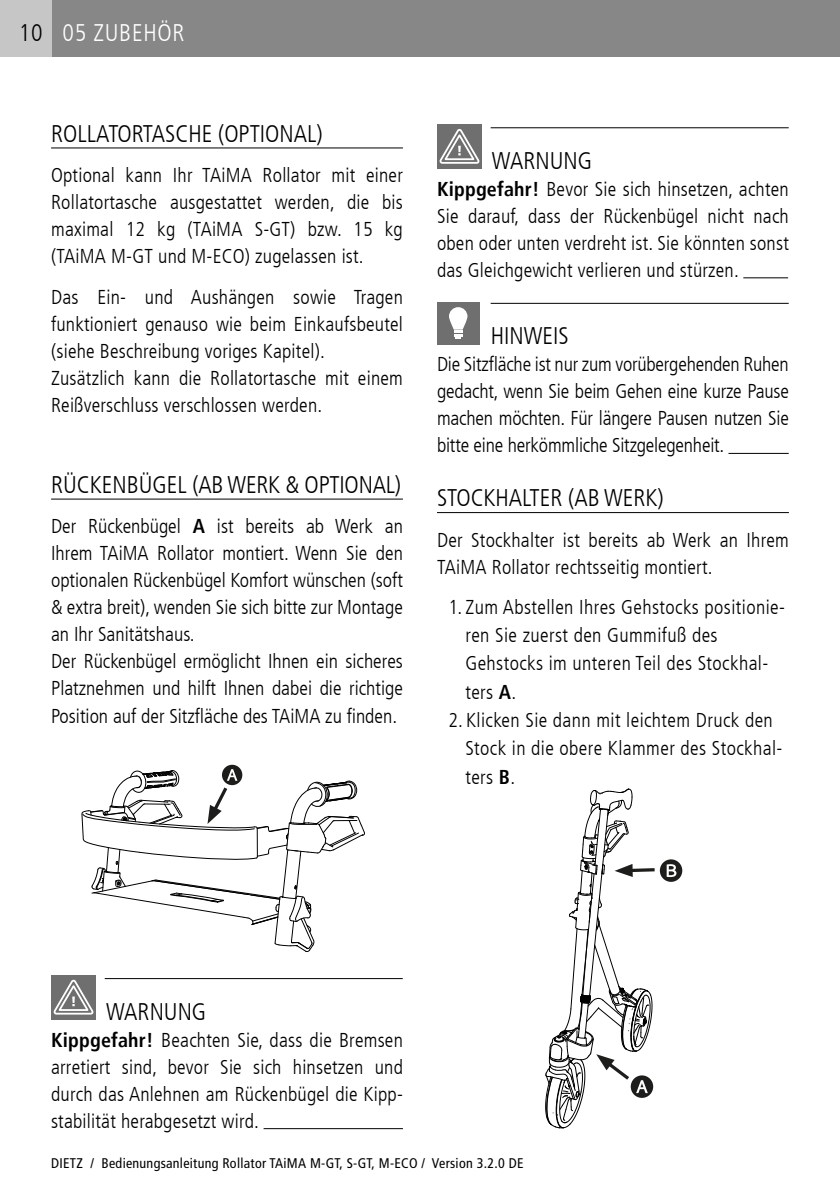
<style>
.page{position:relative;width:840px;height:1191px;background:#fff}
.page>*{position:absolute;margin:0;border:0;box-sizing:border-box;transform-origin:0 0}
.t1{font:300 condensed 24px "Frutiger LT";color:#000}
.t2{font:300 condensed 24px "Frutiger LT";letter-spacing:.03em;color:#fff}
.t3{font:300 condensed 20px/27px "Frutiger LT";letter-spacing:.01em;color:#000}
.t4{font:condensed 14px "Frutiger LT";letter-spacing:.02em;color:#000}
.s1{font-weight:700}
</style>
<div class="page">
<div style="left:0;top:0;width:839px;height:57px;background:#878787"></div>
<hr style="left:839px;top:0;width:1px;height:57px;background:#878787">
<div style="left:0;top:0;width:51px;height:57px;background:#c6c6c6"></div>
<hr style="left:51px;top:147px;width:352px;height:1px;background:#000">
<hr style="left:51px;top:498px;width:352px;height:1px;background:#000">
<hr style="left:105px;top:978px;width:297px;height:1px;background:#000">
<hr style="left:263px;top:1128px;width:140px;height:1px;background:#000">
<svg style="left:81px;top:764px;width:284px;height:188px"></svg>
<div style="left:51px;top:974px;width:45px;height:45px;background:#706f6f"></div>
<svg style="left:53px;top:979px;width:41px;height:36px"></svg>
<hr style="left:490px;top:127px;width:298px;height:1px;background:#000">
<hr style="left:742px;top:277px;width:45px;height:1px;background:#000">
<hr style="left:490px;top:303px;width:298px;height:1px;background:#000">
<hr style="left:728px;top:453px;width:60px;height:1px;background:#000">
<div style="left:437px;top:124px;width:44px;height:45px;background:#706f6f"></div>
<svg style="left:439px;top:129px;width:41px;height:35px"></svg>
<div style="left:437px;top:302px;width:42px;height:42px;background:#706f6f"></div>
<svg style="left:449px;top:307px;width:18px;height:32px"></svg>
<hr style="left:437px;top:512px;width:351px;height:1px;background:#000">
<svg style="left:545px;top:788px;width:137px;height:340px"></svg>
<p class="t1" style="left:19px;top:19px;width:25px">10</p>
<p class="t2" style="left:62px;top:19px;width:123px">05 ZUBEHÖR</p>
<p class="t1" style="left:51px;top:120px;width:273px">ROLLATORTASCHE (OPTIONAL)</p>
<p class="t3" style="left:51px;top:162px;width:353px;text-align:justify">Optional kann Ihr TAiMA Rollator mit einer Rollatortasche ausgestattet werden, die bis maximal 12 kg (TAiMA S-GT) bzw. 15 kg (TAiMA M-GT und M-ECO) zugelassen ist.</p>
<p class="t3" style="left:51px;top:284px;width:353px">Das Ein- und Aushängen sowie Tragen funktioniert genauso wie beim Einkaufsbeutel (siehe Beschreibung voriges Kapitel).<br>Zusätzlich kann die Rollatortasche mit einem Reißverschluss verschlossen werden.</p>
<p class="t1" style="left:51px;top:471px;width:351px">RÜCKENBÜGEL (AB WERK &amp; OPTIONAL)</p>
<p class="t3" style="left:51px;top:513px;width:353px">Der Rückenbügel <span class="s1">A</span> ist bereits ab Werk an Ihrem TAiMA Rollator montiert. Wenn Sie den optionalen Rückenbügel Komfort wünschen (soft &amp; extra breit), wenden Sie sich bitte zur Montage an Ihr Sanitätshaus.<br>Der Rückenbügel ermöglicht Ihnen ein sicheres Platznehmen und hilft Ihnen dabei die richtige Position auf der Sitzfläche des TAiMA zu finden.</p>
<p class="t1" style="left:491px;top:147px;width:102px">WARNUNG</p>
<p class="t3" style="left:437px;top:176px;width:353px;text-align:justify"><span class="s1">Kippgefahr!</span> Bevor Sie sich hinsetzen, achten Sie darauf, dass der Rückenbügel nicht nach oben oder unten verdreht ist. Sie könnten sonst das Gleichgewicht verlieren und stürzen.</p>
<p class="t1" style="left:490px;top:322px;width:79px">HINWEIS</p>
<p class="t3" style="left:437px;top:351px;width:353px;text-align:justify">Die Sitzfläche ist nur zum vorübergehenden Ruhen gedacht, wenn Sie beim Gehen eine kurze Pause machen möchten. Für längere Pausen nutzen Sie bitte eine herkömmliche Sitzgelegenheit.</p>
<p class="t1" style="left:437px;top:484px;width:228px">STOCKHALTER (AB WERK)</p>
<p class="t3" style="left:437px;top:527px;width:353px">Der Stockhalter ist bereits ab Werk an Ihrem<br>TAiMA Rollator rechtsseitig montiert.</p>
<p class="t3" style="left:465px;top:593px;width:321px;line-height:28.4px;text-indent:-17px">1. Zum Abstellen Ihres Gehstocks positionie&shy;ren Sie zuerst den Gummifuß des<br>Gehstocks im unteren Teil des Stockhal&shy;ters <span class="s1">A</span>.</p>
<p class="t3" style="left:465px;top:706px;width:318px;line-height:28.4px;text-indent:-17px">2. Klicken Sie dann mit leichtem Druck den<br>Stock in die obere Klammer des Stockhal&shy;ters <span class="s1">B</span>.</p>
<p class="t1" style="left:106px;top:997px;width:102px">WARNUNG</p>
<p class="t3" style="left:51px;top:1026px;width:353px;text-align:justify"><span class="s1">Kippgefahr!</span> Beachten Sie, dass die Bremsen arretiert sind, bevor Sie sich hinsetzen und durch das Anlehnen am Rückenbügel die Kipp&shy;stabilität herabgesetzt wird.</p>
<p class="t4" style="left:51px;top:1155px;width:473px">DIETZ / Bedienungsanleitung Rollator TAiMA M-GT, S-GT, M-ECO / Version 3.2.0 DE</p>
</div>
